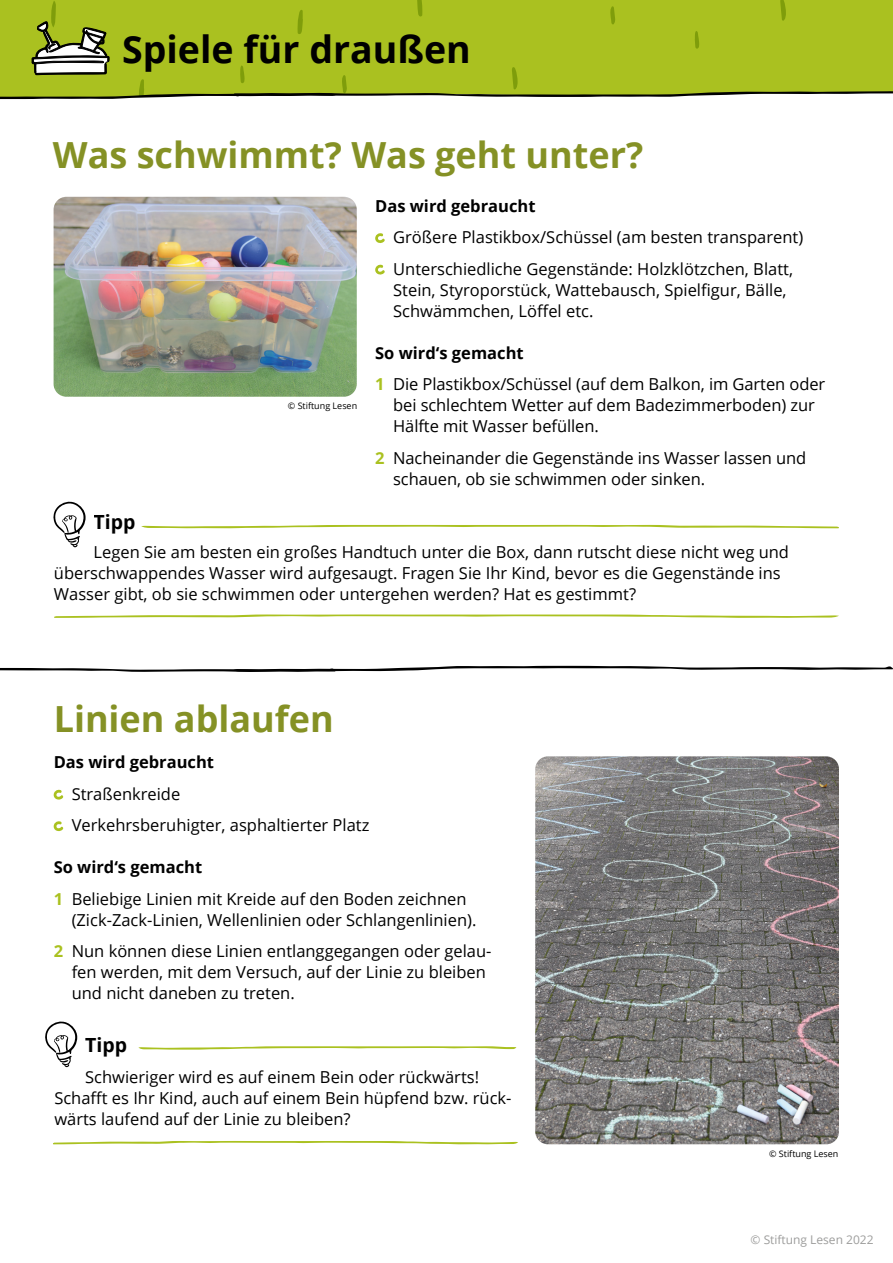
<style>
.page{position:relative;width:893px;height:1263px;background:#fff}
.page>*{position:absolute;margin:0;border:0;box-sizing:border-box;transform-origin:0 0}
.t1{font:700 37.5px "Open Sans";color:#000}
.t2{font:700 36px "Open Sans";color:#859125}
.t3{font:700 19.5px "Open Sans";color:#000}
.t4{font:16.5px/21px "Open Sans";color:#000}
.t5{font:700 16.5px "Open Sans";color:#000}
.t6{font:12px "Open Sans";color:#9d9d9c}
.t7{font:9px "Open Sans";color:#000}
.s1{font-weight:700}
.s2{font-weight:700;color:#aac120}
</style>
<div class="page">
<svg style="left:375px;top:233px;width:10px;height:10px"></svg>
<svg style="left:375px;top:264px;width:10px;height:11px"></svg>
<svg style="left:53px;top:789px;width:11px;height:11px"></svg>
<svg style="left:53px;top:821px;width:11px;height:11px"></svg>
<svg style="left:53px;top:501px;width:33px;height:46px"></svg>
<svg style="left:54px;top:614px;width:785px;height:4px"></svg>
<svg style="left:141px;top:525px;width:698px;height:3px"></svg>
<svg style="left:45px;top:1021px;width:32px;height:46px"></svg>
<svg style="left:53px;top:1141px;width:465px;height:3px"></svg>
<svg style="left:138px;top:1046px;width:379px;height:3px"></svg>
<svg style="left:0;top:666px;width:893px;height:6px"></svg>
<svg style="left:0;top:0;width:893px;height:99px"></svg>
<img style="left:535px;top:756px;width:304px;height:388px">
<img style="left:54px;top:197px;width:303px;height:200px">
<h1 class="t1" style="left:122px;top:23px;width:350px">Spiele für draußen</h1>
<h2 class="t2" style="left:53px;top:129px;width:592px">Was schwimmt? Was geht unter?</h2>
<p class="t5" style="left:375px;top:194px;width:162px">Das wird gebraucht</p>
<p class="t4" style="left:393px;top:221px;width:412px;line-height:31.5px">Größere Plastikbox/Schüssel (am besten transparent)<br>Unterschiedliche Gegenstände: Holzklötzchen, Blatt,</p>
<p class="t4" style="left:393px;top:279px;width:395px">Stein, Styroporstück, Wattebausch, Spielfigur, Bälle,<br>Schwämmchen, Löffel etc.</p>
<p class="t4" style="left:375px;top:336px;width:452px;line-height:31.5px"><span class="s1">So wird‘s gemacht<br></span><span class="s2">1</span> Die Plastikbox/Schüssel (auf dem Balkon, im Garten oder</p>
<p class="t4" style="left:393px;top:394px;width:423px">bei schlechtem Wetter auf dem Badezimmerboden) zur<br>Hälfte mit Wasser befüllen.</p>
<p class="t4" style="left:393px;top:447px;width:415px;text-indent:-18px"><span class="s2">2</span> Nacheinander die Gegenstände ins Wasser lassen und schauen, ob sie schwimmen oder sinken.</p>
<p class="t7" style="left:288px;top:400px;width:71px">© Stiftung Lesen</p>
<p class="t3" style="left:94px;top:508px;width:43px">Tipp</p>
<p class="t4" style="left:54px;top:541px;width:737px;text-indent:40px">Legen Sie am besten ein großes Handtuch unter die Box, dann rutscht diese nicht weg und überschwappendes Wasser wird aufgesaugt. Fragen Sie Ihr Kind, bevor es die Gegenstände ins<br>Wasser gibt, ob sie schwimmen oder untergehen werden? Hat es gestimmt?</p>
<h2 class="t2" style="left:54px;top:693px;width:282px">Linien ablaufen</h2>
<p class="t5" style="left:54px;top:750px;width:162px">Das wird gebraucht</p>
<p class="t4" style="left:72px;top:777px;width:299px;line-height:31.5px">Straßenkreide<br>Verkehrsberuhigter, asphaltierter Platz</p>
<p class="t4" style="left:54px;top:851px;width:414px;line-height:31.5px"><span class="s1">So wird‘s gemacht<br></span><span class="s2">1</span> Beliebige Linien mit Kreide auf den Boden zeichnen</p>
<p class="t4" style="left:54px;top:903px;width:439px;line-height:31.5px;text-align:center">(Zick-Zack-Linien, Wellenlinien oder Schlangenlinien).<br><span class="s2">2</span> Nun können diese Linien entlanggegangen oder gelau-</p>
<p class="t4" style="left:72px;top:961px;width:416px">fen werden, mit dem Versuch, auf der Linie zu bleiben und nicht daneben zu treten.</p>
<p class="t3" style="left:85px;top:1031px;width:43px">Tipp</p>
<p class="t4" style="left:54px;top:1066px;width:459px;text-indent:31px">Schwieriger wird es auf einem Bein oder rückwärts!<br>Schafft es Ihr Kind, auch auf einem Bein hüpfend bzw. rück&shy;wärts laufend auf der Linie zu bleiben?</p>
<p class="t7" style="left:769px;top:1147px;width:71px">© Stiftung Lesen</p>
<p class="t6" style="left:751px;top:1231px;width:125px">© Stiftung Lesen 2022</p>
</div>
